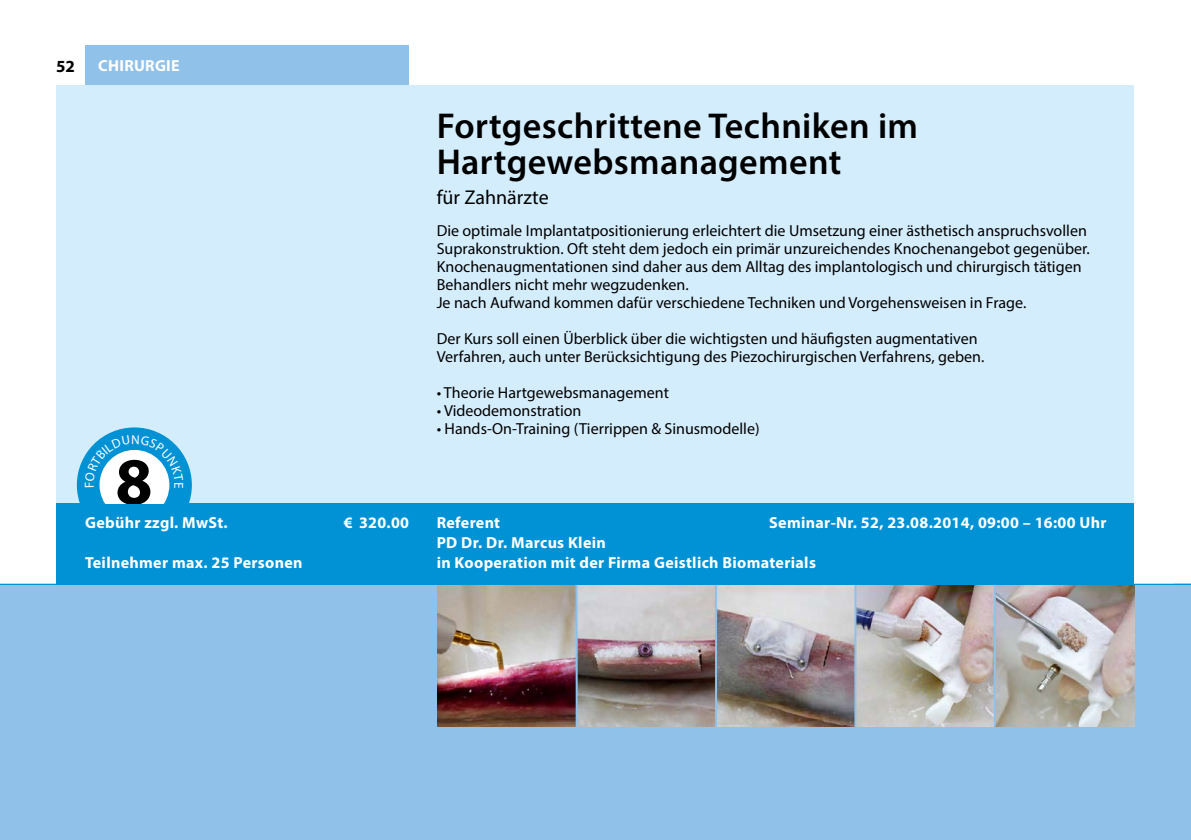
<style>
.page{position:relative;width:1191px;height:840px;background:#fff}
.page>*{position:absolute;margin:0;border:0;box-sizing:border-box;transform-origin:0 0}
.t1{font:700 67px "Myriad Pro";color:#000}
.t2{font:600 36px/36px "Myriad Pro";letter-spacing:.01em;color:#000}
.t3{font:20px "Myriad Pro";color:#000}
.t4{font:700 17px "Myriad Pro";color:#000}
.t5{font:16px/18px "Myriad Pro";color:#000}
.t6{font:700 16px/20px "Myriad Pro";letter-spacing:.02em;color:#fff}
</style>
<div class="page">
<div style="left:85px;top:45px;width:323px;height:543px;background:#90c1e9"></div>
<div style="left:57px;top:85px;width:1077px;height:500px;background:#d4edfc"></div>
<div style="left:0;top:584px;width:1191px;height:255px;background:#90c1e9"></div>
<img style="left:437px;top:584px;width:697px;height:142px">
<hr style="left:575px;top:584px;width:2px;height:142px;background:#90c1e9">
<hr style="left:715px;top:584px;width:2px;height:142px;background:#90c1e9">
<hr style="left:854px;top:584px;width:2px;height:142px;background:#90c1e9">
<hr style="left:993px;top:584px;width:2px;height:142px;background:#90c1e9">
<div style="left:57px;top:503px;width:1077px;height:81px;background:#0092d4"></div>
<hr style="left:0;top:583px;width:1191px;height:1px;background:#0092d4">
<svg style="left:1174px;top:583px;width:17px;height:1px"></svg>
<svg style="left:77px;top:427px;width:115px;height:76px"></svg>
<p class="t4" style="left:56px;top:55px;width:20px">52</p>
<p class="t6" style="left:98px;top:55px;width:83px">CHIRURGIE</p>
<h1 class="t1" style="left:115px;top:437px;width:39px">8</h1>
<p class="t6" style="left:85px;top:512px;width:144px">Gebühr zzgl. MwSt.</p>
<p class="t6" style="left:344px;top:512px;width:67px">€ 320.00</p>
<p class="t6" style="left:85px;top:552px;width:219px">Teilnehmer max. 25 Personen</p>
<h2 class="t2" style="left:437px;top:107px;width:483px">Fortgeschrittene Techniken im<br>Hartgewebsmanagement</h2>
<p class="t3" style="left:437px;top:185px;width:113px">für Zahnärzte</p>
<p class="t5" style="left:437px;top:221px;width:654px">Die optimale Implantatpositionierung erleichtert die Umsetzung einer ästhetisch anspruchsvollen Suprakonstruktion. Oft steht dem jedoch ein primär unzureichendes Knochenangebot gegenüber.<br>Knochenaugmentationen sind daher aus dem Alltag des implantologisch und chirurgisch tätigen Behandlers nicht mehr wegzudenken.<br>Je nach Aufwand kommen dafür verschiedene Techniken und Vorgehensweisen in Frage.</p>
<p class="t5" style="left:437px;top:329px;width:549px">Der Kurs soll einen Überblick über die wichtigsten und häufigsten augmentativen<br>Verfahren, auch unter Berücksichtigung des Piezochirurgischen Verfahrens, geben.</p>
<p class="t5" style="left:437px;top:383px;width:234px">• Theorie Hartgewebsmanagement</p>
<p class="t5" style="left:437px;top:401px;width:146px">• Videodemonstration</p>
<p class="t5" style="left:437px;top:419px;width:324px">• Hands-On-Training (Tierrippen &amp; Sinusmodelle)</p>
<p class="t6" style="left:437px;top:512px;width:65px">Referent</p>
<p class="t6" style="left:769px;top:512px;width:339px">Seminar-Nr. 52, 23.08.2014, 09:00 – 16:00 Uhr</p>
<p class="t6" style="left:437px;top:532px;width:381px">PD Dr. Dr. Marcus Klein<br>in Kooperation mit der Firma Geistlich Biomaterials</p>
</div>
